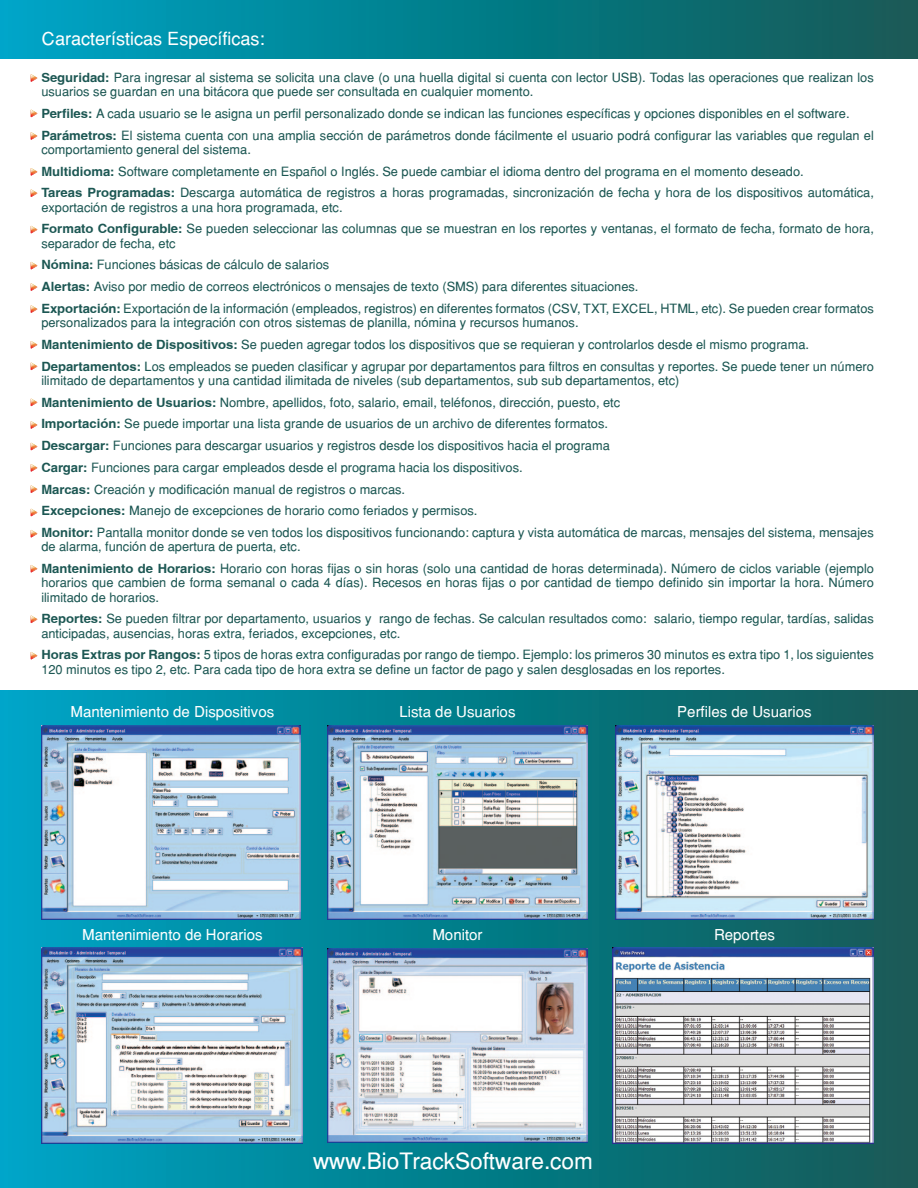
<style>
.page{position:relative;width:918px;height:1188px;background:#fff}
.page>*{position:absolute;margin:0;border:0;box-sizing:border-box;transform-origin:0 0}
.t1{font:22.5px "Helvetica";color:#fff}
.t2{font:18px "Helvetica";color:#fff}
.t3{font:15px "Helvetica";color:#fff}
.t4{font:12.75px/21.8px "Helvetica";color:#1c5753}
.s1{font-weight:700;font-stretch:condensed}
</style>
<div class="page">
<div style="left:0;top:691px;width:918px;height:497px;background:linear-gradient(to right,#00a3c5,#135853)"></div>
<img style="left:615px;top:725px;width:259px;height:195px">
<div style="left:0;top:0;width:918px;height:58px;background:linear-gradient(to right,#00a4c5,#125853)"></div>
<img style="left:328px;top:725px;width:259px;height:195px">
<img style="left:41px;top:725px;width:260px;height:195px">
<img style="left:41px;top:947px;width:262px;height:196px">
<svg style="left:31px;top:74px;width:6px;height:8px"></svg>
<svg style="left:31px;top:110px;width:6px;height:7px"></svg>
<svg style="left:31px;top:132px;width:6px;height:8px"></svg>
<svg style="left:31px;top:168px;width:6px;height:8px"></svg>
<svg style="left:31px;top:189px;width:6px;height:8px"></svg>
<svg style="left:31px;top:226px;width:6px;height:7px"></svg>
<svg style="left:31px;top:262px;width:6px;height:7px"></svg>
<svg style="left:31px;top:283px;width:6px;height:8px"></svg>
<svg style="left:31px;top:305px;width:6px;height:8px"></svg>
<svg style="left:31px;top:341px;width:6px;height:8px"></svg>
<svg style="left:31px;top:363px;width:6px;height:7px"></svg>
<svg style="left:31px;top:399px;width:6px;height:7px"></svg>
<svg style="left:31px;top:421px;width:6px;height:8px"></svg>
<svg style="left:31px;top:443px;width:6px;height:7px"></svg>
<svg style="left:31px;top:464px;width:6px;height:8px"></svg>
<svg style="left:31px;top:485px;width:6px;height:8px"></svg>
<svg style="left:31px;top:509px;width:6px;height:7px"></svg>
<svg style="left:31px;top:530px;width:6px;height:7px"></svg>
<svg style="left:31px;top:565px;width:6px;height:7px"></svg>
<svg style="left:31px;top:616px;width:6px;height:7px"></svg>
<svg style="left:31px;top:652px;width:6px;height:7px"></svg>
<img style="left:328px;top:948px;width:259px;height:195px">
<img style="left:613px;top:947px;width:261px;height:196px">
<h2 class="t2" style="left:42px;top:28px;width:224px">Características Específicas:</h2>
<p class="t4" style="left:41px;top:70px;width:834px;line-height:14.2px"><span class="s1">Seguridad:</span> Para ingresar al sistema se solicita una clave (o una huella digital si cuenta con lector USB). Todas las operaciones que realizan los usuarios se guardan en una bitácora que puede ser consultada en cualquier momento.</p>
<p class="t4" style="left:41px;top:102px;width:834px"><span class="s1">Perfiles:</span> A cada usuario se le asigna un perfil personalizado donde se indican las funciones específicas y opciones disponibles en el software.<br><span class="s1">Parámetros:</span> El sistema cuenta con una amplia sección de parámetros donde fácilmente el usuario podrá configurar las variables que regulan el</p>
<p class="t4" style="left:41px;top:138px;width:834px">comportamiento general del sistema.<br><span class="s1">Multidioma:</span> Software completamente en Español o Inglés. Se puede cambiar el idioma dentro del programa en el momento deseado.<br><span class="s1">Tareas Programadas:</span> Descarga automática de registros a horas programadas, sincronización de fecha y hora de los dispositivos automática,</p>
<p class="t4" style="left:41px;top:196px;width:834px">exportación de registros a una hora programada, etc.<br><span class="s1">Formato Configurable:</span> Se pueden seleccionar las columnas que se muestran en los reportes y ventanas, el formato de fecha, formato de hora,</p>
<p class="t4" style="left:41px;top:232px;width:834px">separador de fecha, etc<br><span class="s1">Nómina:</span> Funciones básicas de cálculo de salarios<br><span class="s1">Alertas:</span> Aviso por medio de correos electrónicos o mensajes de texto (SMS) para diferentes situaciones.<br><span class="s1">Exportación:</span> Exportación de la información (empleados, registros) en diferentes formatos (CSV, TXT, EXCEL, HTML, etc). Se pueden crear formatos</p>
<p class="t4" style="left:41px;top:312px;width:834px">personalizados para la integración con otros sistemas de planilla, nómina y recursos humanos.<br><span class="s1">Mantenimiento de Dispositivos:</span> Se pueden agregar todos los dispositivos que se requieran y controlarlos desde el mismo programa.<br><span class="s1">Departamentos:</span> Los empleados se pueden clasificar y agrupar por departamentos para filtros en consultas y reportes. Se puede tener un número</p>
<p class="t4" style="left:41px;top:369px;width:834px">ilimitado de departamentos y una cantidad ilimitada de niveles (sub departamentos, sub sub departamentos, etc)<br><span class="s1">Mantenimiento de Usuarios:</span> Nombre, apellidos, foto, salario, email, teléfonos, dirección, puesto, etc<br><span class="s1">Importación:</span> Se puede importar una lista grande de usuarios de un archivo de diferentes formatos.<br><span class="s1">Descargar:</span> Funciones para descargar usuarios y registros desde los dispositivos hacia el programa<br><span class="s1">Cargar:</span> Funciones para cargar empleados desde el programa hacia los dispositivos.<br><span class="s1">Marcas:</span> Creación y modificación manual de registros o marcas.<br><span class="s1">Excepciones:</span> Manejo de excepciones de horario como feriados y permisos.<br><span class="s1">Monitor:</span> Pantalla monitor donde se ven todos los dispositivos funcionando: captura y vista automática de marcas, mensajes del sistema, mensajes</p>
<p class="t4" style="left:41px;top:536px;width:834px">de alarma, función de apertura de puerta, etc.<br><span class="s1">Mantenimiento de Horarios:</span> Horario con horas fijas o sin horas (solo una cantidad de horas determinada). Número de ciclos variable (ejemplo</p>
<p class="t4" style="left:41px;top:576px;width:834px;line-height:14.2px">horarios que cambien de forma semanal o cada 4 días). Recesos en horas fijas o por cantidad de tiempo definido sin importar la hora. Número ilimitado de horarios.</p>
<p class="t4" style="left:41px;top:612px;width:834px;line-height:14.2px"><span class="s1">Reportes:</span> Se pueden filtrar por departamento, usuarios y rango de fechas. Se calculan resultados como: salario, tiempo regular, tardías, salidas anticipadas, ausencias, horas extra, feriados, excepciones, etc.</p>
<p class="t4" style="left:41px;top:648px;width:834px;line-height:14.2px"><span class="s1">Horas Extras por Rangos:</span> 5 tipos de horas extra configuradas por rango de tiempo. Ejemplo: los primeros 30 minutos es extra tipo 1, los siguientes<br>120 minutos es tipo 2, etc. Para cada tipo de hora extra se define un factor de pago y salen desglosadas en los reportes.</p>
<p class="t3" style="left:71px;top:702px;width:205px">Mantenimiento de Dispositivos</p>
<p class="t3" style="left:399px;top:702px;width:118px">Lista de Usuarios</p>
<p class="t3" style="left:677px;top:702px;width:136px">Perfiles de Usuarios</p>
<p class="t3" style="left:82px;top:925px;width:182px">Mantenimiento de Horarios</p>
<p class="t3" style="left:432px;top:925px;width:52px">Monitor</p>
<p class="t3" style="left:714px;top:925px;width:63px">Reportes</p>
<h1 class="t1" style="left:313px;top:1148px;width:281px">www.BioTrackSoftware.com</h1>
</div>
